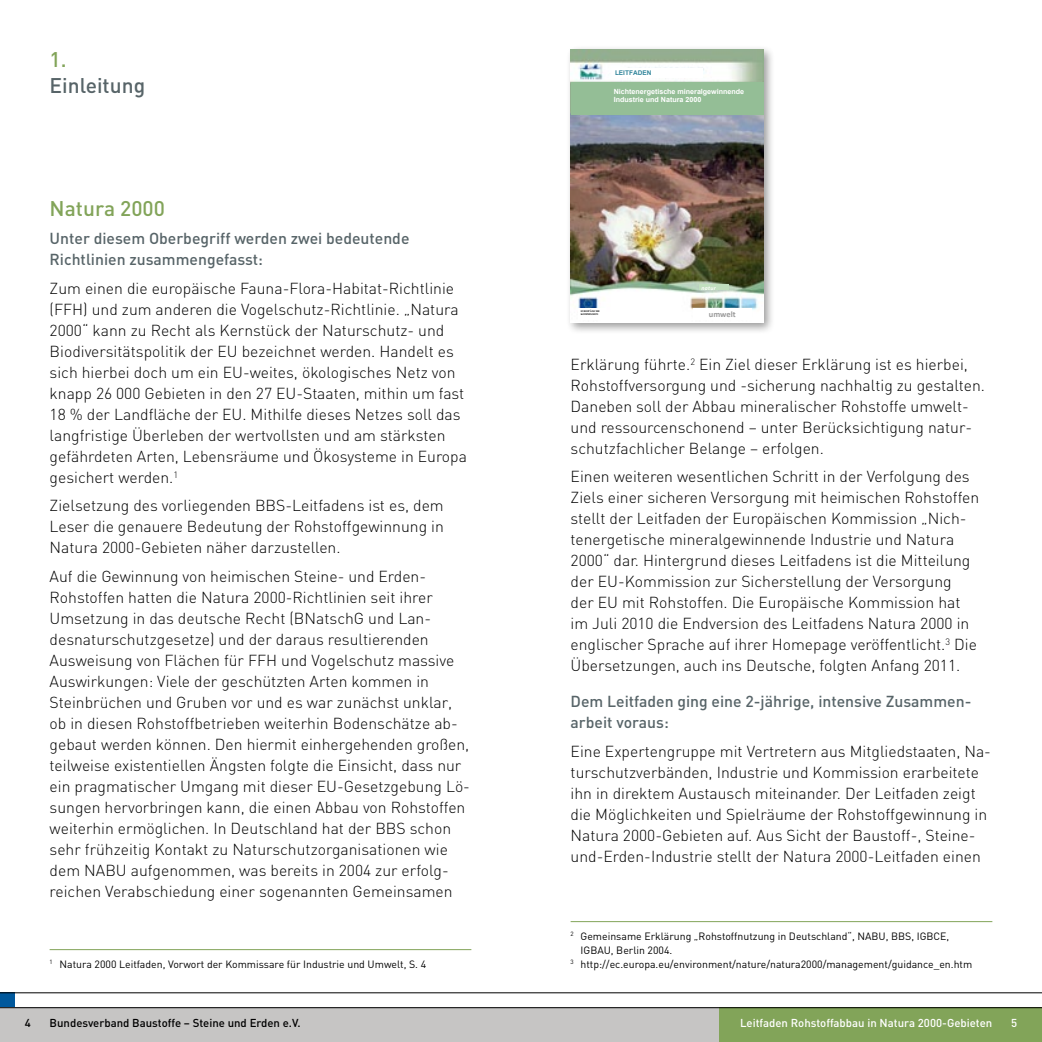
<style>
.page{position:relative;width:1042px;height:1042px;background:#fff}
.page>*{position:absolute;margin:0;border:0;box-sizing:border-box;transform-origin:0 0}
.t1{font:500 21px "DIN";color:#82a459}
.t2{font:500 21px "DIN";color:#576468}
.t3{font:300 15.75px/21px "DIN";color:#000}
.t4{font:500 15.75px/21px "DIN";color:#576468}
.t5{font:500 11.38px "DIN";color:#fff}
.t6{font:500 11.38px "DIN";color:#000}
.t7{font:10.5px "DIN";color:#000}
.t8{font:700 8.4px "Calibri";color:#9a9a9a}
.t9{font:700 7.17px/8.2px "Arial";color:#fff}
.t10{font:700 6.48px "Arial";color:#31859b}
.t11{font:italic 700 5.77px "Calibri";letter-spacing:.055em;color:#fff}
.t12{font:700 2.62px/3px "Times New Roman";color:#000}
</style>
<div class="page">
<div style="left:0;top:1007px;width:1042px;height:35px;background:#c6c5c4"></div>
<div style="left:719px;top:1007px;width:323px;height:35px;background:#82a459"></div>
<div style="left:0;top:992px;width:15px;height:15px;background:#00589c"></div>
<hr style="left:0;top:992px;width:1042px;height:1px;background:#000">
<hr style="left:0;top:1007px;width:1042px;height:1px;background:#000">
<hr style="left:50px;top:949px;width:421px;height:1px;background:#82a459">
<hr style="left:570px;top:921px;width:422px;height:1px;background:#82a459">
<div style="left:565px;top:45px;width:210px;height:289px;background:#000;opacity:.4"></div>
<img style="left:570px;top:50px;width:193px;height:272px">
<div style="left:613px;top:68px;width:90px;height:9px;background:#fff"></div>
<div style="left:570px;top:82px;width:193px;height:32px;background:#94be96"></div>
<div style="left:578px;top:308px;width:27px;height:11px;background:#fff"></div>
<div style="left:693px;top:308px;width:58px;height:11px;background:#fff"></div>
<div style="left:699px;top:284px;width:29px;height:6px;background:#c1dfbf"></div>
<h1 class="t1" style="left:50px;top:46px;width:19px">1.</h1>
<h1 class="t2" style="left:50px;top:72px;width:97px">Einleitung</h1>
<h1 class="t1" style="left:50px;top:195px;width:117px">Natura 2000</h1>
<p class="t4" style="left:50px;top:227px;width:361px">Unter diesem Oberbegriff werden zwei bedeutende<br>Richtlinien zusammengefasst:</p>
<p class="t3" style="left:50px;top:277px;width:419px">Zum einen die europäische Fauna-Flora-Habitat-Richtlinie (FFH) und zum anderen die Vogelschutz-Richtlinie. „Natura 2000“ kann zu Recht als Kernstück der Naturschutz- und Biodiversitätspolitik der EU bezeichnet werden. Handelt es sich hierbei doch um ein EU-weites, ökologisches Netz von knapp 26 000 Gebieten in den 27 EU-Staaten, mithin um fast 18 % der Landfläche der EU. Mithilfe dieses Netzes soll das langfristige Überleben der wertvollsten und am stärksten gefährdeten Arten, Lebensräume und Ökosysteme in Europa gesichert werden.<sup>1</sup></p>
<p class="t3" style="left:50px;top:495px;width:396px;text-align:justify">Zielsetzung des vorliegenden BBS-Leitfadens ist es, dem Leser die genauere Bedeutung der Rohstoffgewinnung in Natura 2000-Gebieten näher darzustellen.</p>
<p class="t3" style="left:50px;top:565px;width:422px">Auf die Gewinnung von heimischen Steine- und Erden-Rohstoffen hatten die Natura 2000-Richtlinien seit ihrer Umsetzung in das deutsche Recht (BNatschG und Lan&shy;desnaturschutzgesetze) und der daraus resultierenden Ausweisung von Flächen für FFH und Vogelschutz massive Auswirkungen: Viele der geschützten Arten kommen in Steinbrüchen und Gruben vor und es war zunächst unklar, ob in diesen Rohstoffbetrieben weiterhin Bodenschätze ab&shy;gebaut werden können. Den hiermit einhergehenden großen, teilweise existentiellen Ängsten folgte die Einsicht, dass nur ein pragmatischer Umgang mit dieser EU-Gesetzgebung Lö&shy;sungen hervorbringen kann, die einen Abbau von Rohstoffen weiterhin ermöglichen. In Deutschland hat der BBS schon sehr frühzeitig Kontakt zu Naturschutzorganisationen wie dem NABU aufgenommen, was bereits in 2004 zur erfolg&shy;reichen Verabschiedung einer sogenannten Gemeinsamen</p>
<p class="t7" style="left:50px;top:957px;width:378px"><sup>1</sup> Natura 2000 Leitfaden, Vorwort der Kommissare für Industrie und Umwelt, S. 4</p>
<p class="t10" style="left:615px;top:68px;width:38px">LEITFADEN</p>
<p class="t9" style="left:614px;top:87px;width:132px">Nichtenergetische mineralgewinnende<br>Industrie und Natura 2000</p>
<p class="t11" style="left:701px;top:284px;width:16px">natur</p>
<p class="t12" style="left:581px;top:310px;width:21px">EUROPÄISCHE<br>KOMMISSION</p>
<p class="t8" style="left:709px;top:309px;width:28px">umwelt</p>
<p class="t3" style="left:570px;top:354px;width:416px">Erklärung führte.<sup>2</sup> Ein Ziel dieser Erklärung ist es hierbei, Rohstoffversorgung und -sicherung nachhaltig zu gestalten.<br>Daneben soll der Abbau mineralischer Rohstoffe umwelt&shy;und ressourcenschonend – unter Berücksichtigung natur&shy;schutzfachlicher Belange – erfolgen.</p>
<p class="t3" style="left:570px;top:466px;width:410px">Einen weiteren wesentlichen Schritt in der Verfolgung des Ziels einer sicheren Versorgung mit heimischen Rohstoffen stellt der Leitfaden der Europäischen Kommission „Nich&shy;tenergetische mineralgewinnende Industrie und Natura 2000“ dar. Hintergrund dieses Leitfadens ist die Mitteilung der EU-Kommission zur Sicherstellung der Versorgung<br>der EU mit Rohstoffen. Die Europäische Kommission hat im Juli 2010 die Endversion des Leitfadens Natura 2000 in englischer Sprache auf ihrer Homepage veröffentlicht.<sup>3</sup> Die Übersetzungen, auch ins Deutsche, folgten Anfang 2011.</p>
<p class="t4" style="left:570px;top:690px;width:402px">Dem Leitfaden ging eine 2-jährige, intensive Zusammen&shy;arbeit voraus:</p>
<p class="t3" style="left:570px;top:740px;width:422px">Eine Expertengruppe mit Vertretern aus Mitgliedstaaten, Na&shy;turschutzverbänden, Industrie und Kommission erarbeitete ihn in direktem Austausch miteinander. Der Leitfaden zeigt die Möglichkeiten und Spielräume der Rohstoffgewinnung in Natura 2000-Gebieten auf. Aus Sicht der Baustoff-, Steine&shy;und-Erden-Industrie stellt der Natura 2000-Leitfaden einen</p>
<p class="t7" style="left:570px;top:929px;width:380px"><sup>2</sup> Gemeinsame Erklärung „Rohstoffnutzung in Deutschland“, NABU, BBS, IGBCE,</p>
<p class="t7" style="left:580px;top:943px;width:93px">IGBAU, Berlin 2004.</p>
<p class="t7" style="left:570px;top:957px;width:403px"><sup>3</sup> http://ec.europa.eu/environment/nature/natura2000/management/guidance_en.htm</p>
<p class="t6" style="left:25px;top:1015px;width:8px">4</p>
<p class="t6" style="left:50px;top:1015px;width:253px">Bundesverband Baustoffe – Steine und Erden e.V.</p>
<p class="t5" style="left:740px;top:1015px;width:254px">Leitfaden Rohstoffabbau in Natura 2000-Gebieten</p>
<p class="t5" style="left:1011px;top:1015px;width:8px">5</p>
</div>
